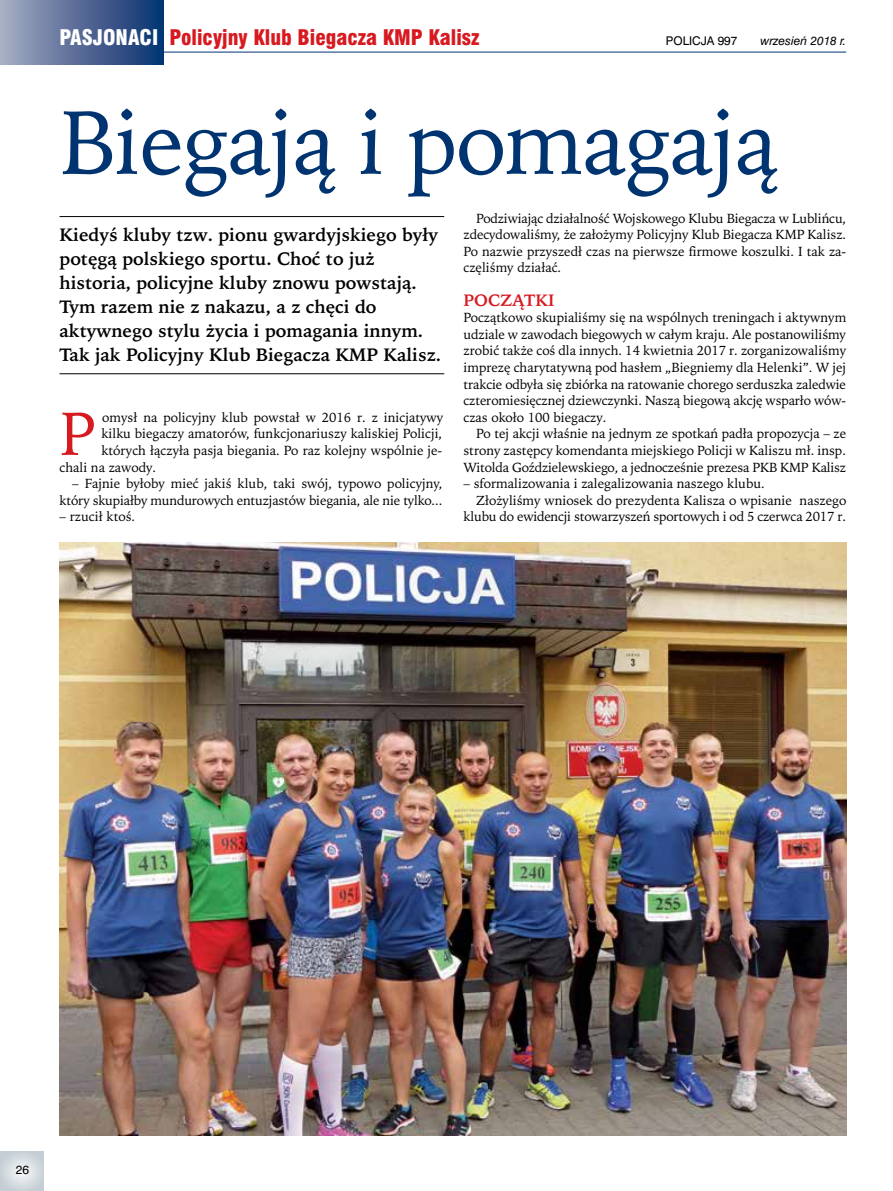
<style>
.page{position:relative;width:893px;height:1191px;background:#fff}
.page>*{position:absolute;margin:0;border:0;box-sizing:border-box;transform-origin:0 0}
.t1{font:90px "Iowan Old Style";letter-spacing:-.015em;color:#003471}
.t2{font:60.75px "Iowan Old Style";color:#d71920}
.t3{font:21px "Swis 721 Blk Cn EU";color:#d71920}
.t4{font:700 18px/24px "Iowan Old Style";color:#000}
.t5{font:700 16.5px "Iowan Old Style";color:#d71920}
.t6{font:13.2px/16.6px "Iowan Old Style";color:#000;text-align:justify}
.t7{font:12px "Swis 721 EU Italic";color:#000}
.t8{font:12px "Swis 721 EU Normal";color:#000}
.s1{color:#fff}
</style>
<div class="page">
<hr style="left:0;top:52px;width:846px;height:1px;background:#003471">
<div style="left:0;top:0;width:164px;height:64px;background:linear-gradient(to right,#a7aac0,#06306f)"></div>
<svg style="left:0;top:1151px;width:44px;height:40px;background:#d3dadf"></svg>
<hr style="left:60px;top:216px;width:384px;height:1px;background:#000">
<hr style="left:60px;top:373px;width:384px;height:1px;background:#000">
<img style="left:60px;top:542px;width:786px;height:593px">
<h3 class="t3" style="left:60px;top:24px;width:421px"><span class="s1">PASJONACI</span> Policyjny Klub Biegacza KMP Kalisz</h3>
<p class="t8" style="left:666px;top:33px;width:73px">POLICJA 997</p>
<p class="t7" style="left:760px;top:33px;width:87px">wrzesień 2018 r.</p>
<h1 class="t1" style="left:60px;top:90px;width:720px">Biegają i pomagają</h1>
<p class="t4" style="left:60px;top:222px;width:383px">Kiedyś kluby tzw. pionu gwardyjskiego były potęgą polskiego sportu. Choć to już historia, policyjne kluby znowu powstają.<br>Tym razem nie z nakazu, a z chęci do aktywnego stylu życia i pomagania innym.<br>Tak jak Policyjny Klub Biegacza KMP Kalisz.</p>
<p class="t6" style="left:463px;top:210px;width:384px;text-indent:13px">Podziwiając działalność Wojskowego Klubu Biegacza w Lublińcu, zdecydowaliśmy, że założymy Policyjny Klub Biegacza KMP Kalisz.<br>Po nazwie przyszedł czas na pierwsze firmowe koszulki. I tak za&shy;częliśmy działać.</p>
<p class="t5" style="left:463px;top:290px;width:93px">POCZĄTKI</p>
<p class="t6" style="left:463px;top:309px;width:384px">Początkowo skupialiśmy się na wspólnych treningach i aktywnym udziale w zawodach biegowych w całym kraju. Ale postanowiliśmy zrobić także coś dla innych. 14 kwietnia 2017 r. zorganizowaliśmy imprezę charytatywną pod hasłem „Biegniemy dla Helenki”. W jej trakcie odbyła się zbiórka na ratowanie chorego serduszka zaledwie czteromiesięcznej dziewczynki. Naszą biegową akcję wsparło wów&shy;czas około 100 biegaczy.</p>
<p class="t6" style="left:463px;top:425px;width:384px;text-indent:13px">Po tej akcji właśnie na jednym ze spotkań padła propozycja – ze strony zastępcy komendanta miejskiego Policji w Kaliszu mł. insp.<br>Witolda Goździelewskiego, a jednocześnie prezesa PKB KMP Kalisz</p>
<p class="t6" style="left:463px;top:475px;width:303px">– sformalizowania i zalegalizowania naszego klubu.</p>
<p class="t6" style="left:476px;top:492px;width:371px">Złożyliśmy wniosek do prezydenta Kalisza o wpisanie naszego</p>
<p class="t6" style="left:463px;top:508px;width:384px">klubu do ewidencji stowarzyszeń sportowych i od 5 czerwca 2017 r.</p>
<h2 class="t2" style="left:60px;top:398px;width:37px">P</h2>
<p class="t6" style="left:102px;top:409px;width:343px">omysł na policyjny klub powstał w 2016 r. z inicjatywy</p>
<p class="t6" style="left:101px;top:425px;width:342px">kilku biegaczy amatorów, funkcjonariuszy kaliskiej Policji,</p>
<p class="t6" style="left:101px;top:442px;width:342px">których łączyła pasja biegania. Po raz kolejny wspólnie je-</p>
<p class="t6" style="left:60px;top:459px;width:98px">chali na zawody.</p>
<p class="t6" style="left:60px;top:475px;width:384px;text-align:right">– Fajnie byłoby mieć jakiś klub, taki swój, typowo policyjny, który skupiałby mundurowych entuzjastów biegania, ale nie tylko...</p>
<p class="t6" style="left:60px;top:508px;width:77px">– rzucił ktoś.</p>
<p class="t8" style="left:16px;top:1162px;width:15px">26</p>
</div>
